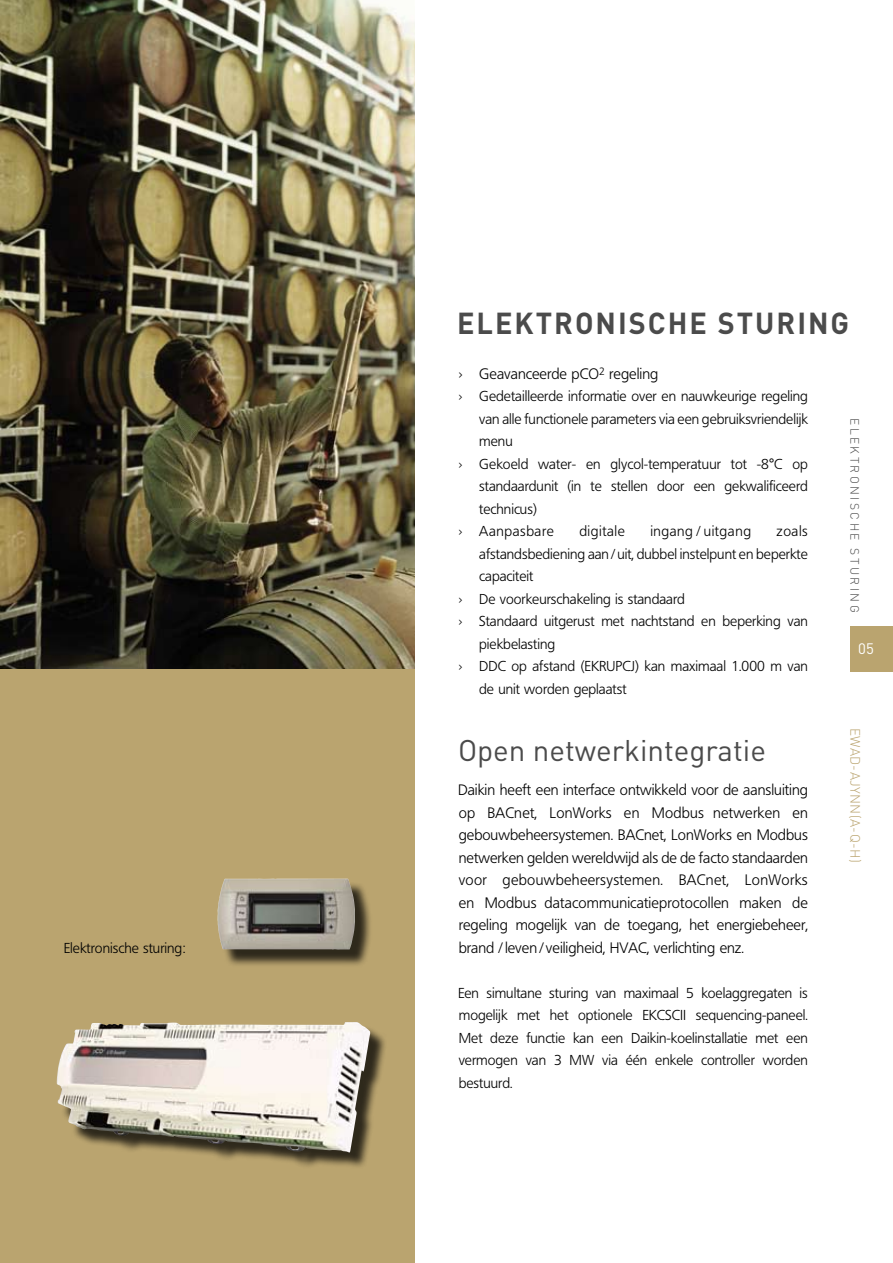
<style>
.page{position:relative;width:893px;height:1263px;background:#fff}
.page>*{position:absolute;margin:0;border:0;box-sizing:border-box;transform-origin:0 0}
.t1{font:700 30px "DIN";letter-spacing:.07em;color:#4b4b4b;scale:.96 1}
.t2{font:29.55px "DIN";color:#4b4b4b}
.t3{font:300 15px/22.5px "Frutiger BSK45";color:#000;text-align:justify}
.t4{font:15px "DIN";color:#fff}
.t5{font:300 14.25px/22.5px "Frutiger BSK45";color:#000;text-align:justify}
.t6{font:300 14.25px "Frutiger BSK45";letter-spacing:.04em;color:#000}
.t7{font:300 13.5px "DIN";letter-spacing:.025em;color:#baa46f}
.t8{font:300 12px "DIN";letter-spacing:.2em;color:#4b4b4b}
.s1{font-family:"DIN"}
</style>
<div class="page">
<div style="left:850px;top:626px;width:43px;height:45px;background:#baa46f"></div>
<div style="left:0;top:669px;width:415px;height:594px;background:#baa46f"></div>
<img style="left:0;top:0;width:415px;height:669px">
<div style="left:60px;top:1025px;width:327px;height:144px;background:#000;opacity:.75"></div>
<img style="left:57px;top:1022px;width:297px;height:125px">
<div style="left:221px;top:882px;width:151px;height:85px;background:#000;opacity:.75"></div>
<img style="left:217px;top:878px;width:139px;height:71px">
<p class="t5" style="left:64px;top:937px;width:123px">Elektronische sturing:</p>
<h1 class="t1" style="left:457px;top:303px;width:410px">ELEKTRONISCHE STURING</h1>
<p class="t3" style="left:458px;top:363px;width:202px"><span class="s1">›</span> Geavanceerde pCO<sup>2</sup> regeling</p>
<p class="t5" style="left:458px;top:385px;width:351px"><span class="s1">›</span> Gedetailleerde informatie over en nauwkeurige regeling</p>
<p class="t5" style="left:479px;top:408px;width:330px">van alle functionele parameters via een gebruiksvriendelijk</p>
<p class="t5" style="left:479px;top:430px;width:35px">menu</p>
<p class="t5" style="left:458px;top:453px;width:351px"><span class="s1">›</span> Gekoeld water- en glycol-temperatuur tot -8°C op</p>
<p class="t5" style="left:479px;top:475px;width:330px">standaardunit (in te stellen door een gekwalificeerd</p>
<p class="t5" style="left:479px;top:498px;width:59px">technicus)</p>
<p class="t6" style="left:458px;top:523px;width:97px"><span class="s1">›</span> Aanpasbare</p>
<p class="t6" style="left:579px;top:523px;width:47px">digitale</p>
<p class="t6" style="left:650px;top:523px;width:102px">ingang / uitgang</p>
<p class="t5" style="left:776px;top:520px;width:33px">zoals</p>
<p class="t5" style="left:479px;top:543px;width:330px">afstandsbediening aan/uit, dubbel instelpunt en beperkte</p>
<p class="t5" style="left:479px;top:565px;width:56px">capaciteit</p>
<p class="t5" style="left:458px;top:588px;width:228px"><span class="s1">›</span> De voorkeurschakeling is standaard</p>
<p class="t5" style="left:458px;top:610px;width:351px"><span class="s1">›</span> Standaard uitgerust met nachtstand en beperking van</p>
<p class="t5" style="left:479px;top:633px;width:77px">piekbelasting</p>
<p class="t5" style="left:458px;top:655px;width:351px"><span class="s1">›</span> DDC op afstand (EKRUPCJ) kan maximaal 1.000 m van</p>
<p class="t5" style="left:479px;top:678px;width:149px">de unit worden geplaatst</p>
<h2 class="t2" style="left:458px;top:734px;width:309px">Open netwerkintegratie</h2>
<p class="t3" style="left:458px;top:779px;width:351px">Daikin heeft een interface ontwikkeld voor de aansluiting op BACnet, LonWorks en Modbus netwerken en gebouwbeheersystemen. BACnet, LonWorks en Modbus netwerken gelden wereldwijd als de de facto standaarden voor gebouwbeheersystemen. BACnet, LonWorks en Modbus datacommunicatieprotocollen maken de regeling mogelijk van de toegang, het energiebeheer, brand /leven/ veiligheid, HVAC, verlichting enz.</p>
<p class="t5" style="left:458px;top:982px;width:351px">Een simultane sturing van maximaal 5 koelaggregaten is mogelijk met het optionele EKCSCII sequencing-paneel.<br>Met deze functie kan een Daikin-koelinstallatie met een vermogen van 3 MW via één enkele controller worden bestuurd.</p>
<p class="t8" style="left:863px;top:418px;width:196px;rotate:90deg">ELEKTRONISCHE STURING</p>
<p class="t4" style="left:858px;top:640px;width:17px">05</p>
<p class="t7" style="left:864px;top:728px;width:136px;rotate:90deg">EWAD-AJYNN(A-Q-H)</p>
</div>
